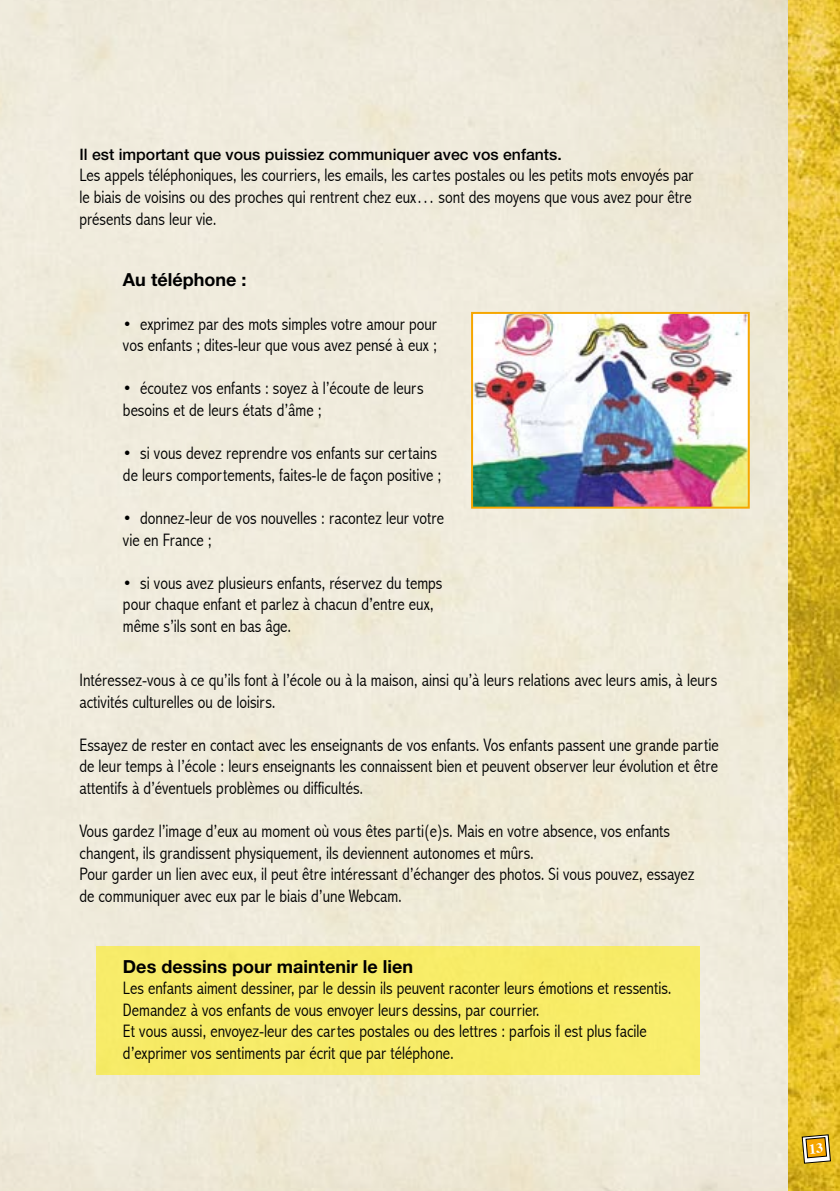
<style>
.page{position:relative;width:840px;height:1191px;background:#fff}
.page>*{position:absolute;margin:0;border:0;box-sizing:border-box;transform-origin:0 0}
.t1{font:300 condensed 18px/21.6px "Abadi";color:#000}
.t2{font:700 18px "Helvetica Neue";color:#000}
.t3{font:500 15.8px "Helvetica Neue";color:#000}
</style>
<div class="page">
<img style="left:0;top:0;width:788px;height:1191px">
<div style="left:97px;top:946px;width:602px;height:128px;background:#f7ec68"></div>
<img style="left:788px;top:0;width:51px;height:1191px">
<img style="left:474px;top:315px;width:272px;height:190px">
<div style="left:471px;top:312px;width:278px;height:196px;border:2px solid #f6a600"></div>
<svg style="left:800px;top:1133px;width:31px;height:31px"></svg>
<p class="t3" style="left:79px;top:145px;width:483px">Il est important que vous puissiez communiquer avec vos enfants.</p>
<p class="t1" style="left:79px;top:165px;width:615px;text-align:justify">Les appels téléphoniques, les courriers, les emails, les cartes postales ou les petits mots envoyés par le biais de voisins ou des proches qui rentrent chez eux… sont des moyens que vous avez pour être présents dans leur vie.</p>
<p class="t2" style="left:123px;top:269px;width:125px">Au téléphone :</p>
<p class="t1" style="left:123px;top:313px;width:315px">• exprimez par des mots simples votre amour pour vos enfants ; dites-leur que vous avez pensé à eux ;</p>
<p class="t1" style="left:123px;top:377px;width:302px">• écoutez vos enfants : soyez à l’écoute de leurs besoins et de leurs états d’âme ;</p>
<p class="t1" style="left:123px;top:442px;width:319px">• si vous devez reprendre vos enfants sur certains de leurs comportements, faites-le de façon positive ;</p>
<p class="t1" style="left:123px;top:507px;width:322px">• donnez-leur de vos nouvelles : racontez leur votre vie en France ;</p>
<p class="t1" style="left:123px;top:572px;width:321px">• si vous avez plusieurs enfants, réservez du temps pour chaque enfant et parlez à chacun d’entre eux, même s’ils sont en bas âge.</p>
<p class="t1" style="left:79px;top:669px;width:639px">Intéressez-vous à ce qu’ils font à l’école ou à la maison, ainsi qu’à leurs relations avec leurs amis, à leurs activités culturelles ou de loisirs.</p>
<p class="t1" style="left:79px;top:734px;width:640px;text-align:justify">Essayez de rester en contact avec les enseignants de vos enfants. Vos enfants passent une grande partie de leur temps à l’école : leurs enseignants les connaissent bien et peuvent observer leur évolution et être attentifs à d’éventuels problèmes ou difficultés.</p>
<p class="t1" style="left:79px;top:820px;width:616px">Vous gardez l’image d’eux au moment où vous êtes parti(e)s. Mais en votre absence, vos enfants changent, ils grandissent physiquement, ils deviennent autonomes et mûrs.<br>Pour garder un lien avec eux, il peut être intéressant d’échanger des photos. Si vous pouvez, essayez de communiquer avec eux par le biais d’une Webcam.</p>
<p class="t2" style="left:123px;top:955px;width:291px">Des dessins pour maintenir le lien</p>
<p class="t1" style="left:123px;top:977px;width:549px">Les enfants aiment dessiner, par le dessin ils peuvent raconter leurs émotions et ressentis.<br>Demandez à vos enfants de vous envoyer leurs dessins, par courrier.<br>Et vous aussi, envoyez-leur des cartes postales ou des lettres : parfois il est plus facile d’exprimer vos sentiments par écrit que par téléphone.</p>
</div>
